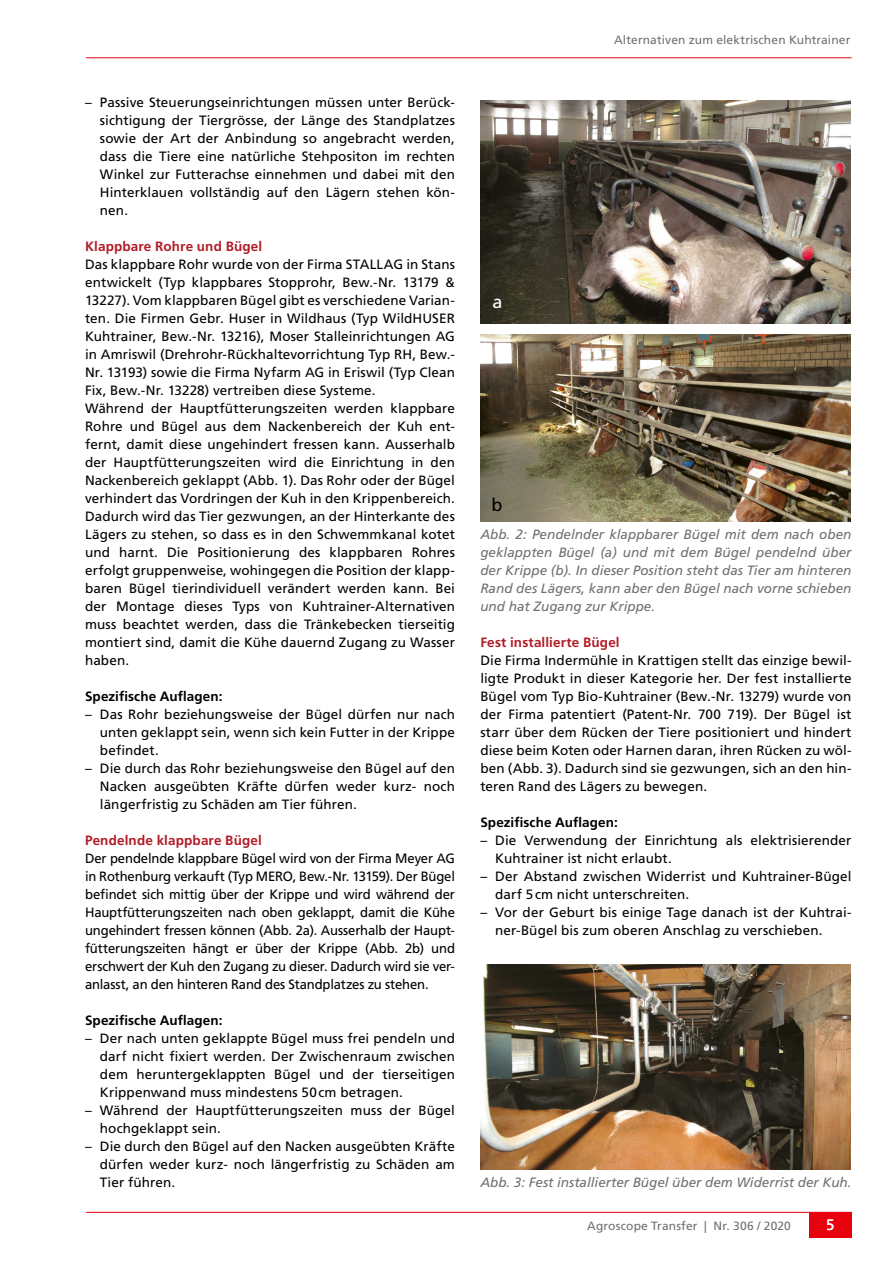
<style>
.page{position:relative;width:893px;height:1263px;background:#fff}
.page>*{position:absolute;margin:0;border:0;box-sizing:border-box;transform-origin:0 0}
.t1{font:18px "Frutiger LT Std";color:#fff}
.t2{font:18px "Frutiger LT Std";color:#000}
.t3{font:15px "Frutiger LT Std";color:#fff}
.t4{font:13.5px/18px "Frutiger LT Std";letter-spacing:.005em;color:#000;text-align:justify}
.t5{font:italic 13.5px/18px "Frutiger LT Std";color:#6f7070;text-align:justify}
.t6{font:700 13.5px "Frutiger LT Std";letter-spacing:.01em;color:#b21c27}
.t7{font:700 13.5px "Frutiger LT Std";letter-spacing:.005em;color:#000}
.t8{font:12px "Frutiger LT Std";letter-spacing:.01em;color:#6f7070}
</style>
<div class="page">
<hr style="left:86px;top:1212px;width:765px;height:1px;background:#e7000e">
<div style="left:809px;top:1212px;width:42px;height:25px;background:#e7000e"></div>
<hr style="left:86px;top:57px;width:765px;height:1px;background:#e7000e">
<img style="left:480px;top:964px;width:370px;height:205px">
<img style="left:480px;top:100px;width:370px;height:223px">
<img style="left:480px;top:334px;width:370px;height:187px">
<p class="t4" style="left:100px;top:94px;width:357px;text-indent:-15px">– Passive Steuerungseinrichtungen müssen unter Berück&shy;sichtigung der Tiergrösse, der Länge des Standplatzes sowie der Art der Anbindung so angebracht werden, dass die Tiere eine natürliche Stehpositon im rechten Winkel zur Futterachse einnehmen und dabei mit den Hinterklauen vollständig auf den Lägern stehen kön&shy;nen.</p>
<p class="t6" style="left:85px;top:239px;width:179px">Klappbare Rohre und Bügel</p>
<p class="t4" style="left:85px;top:255px;width:371px;text-align:left">Das klappbare Rohr wurde von der Firma STALLAG in Stans entwickelt (Typ klappbares Stopprohr, Bew.-Nr. 13179 &amp; 13227). Vom klappbaren Bügel gibt es verschiedene Varian&shy;ten. Die Firmen Gebr. Huser in Wildhaus (Typ WildHUSER Kuhtrainer, Bew.-Nr. 13216), Moser Stalleinrichtungen AG in Amriswil (Drehrohr-Rückhaltevorrichtung Typ RH, Bew.- Nr. 13193) sowie die Firma Nyfarm AG in Eriswil (Typ Clean Fix, Bew.-Nr. 13228) vertreiben diese Systeme.<br>Während der Hauptfütterungszeiten werden klappbare Rohre und Bügel aus dem Nackenbereich der Kuh ent&shy;fernt, damit diese ungehindert fressen kann. Ausserhalb der Hauptfütterungszeiten wird die Einrichtung in den Nackenbereich geklappt (Abb. 1). Das Rohr oder der Bügel verhindert das Vordringen der Kuh in den Krippenbereich.<br>Dadurch wird das Tier gezwungen, an der Hinterkante des Lägers zu stehen, so dass es in den Schwemmkanal kotet und harnt. Die Positionierung des klappbaren Rohres erfolgt gruppenweise, wohingegen die Position der klapp&shy;baren Bügel tierindividuell verändert werden kann. Bei der Montage dieses Typs von Kuhtrainer-Alternativen muss beachtet werden, dass die Tränkebecken tierseitig montiert sind, damit die Kühe dauernd Zugang zu Wasser haben.</p>
<p class="t7" style="left:85px;top:688px;width:139px">Spezifische Auflagen:</p>
<p class="t4" style="left:100px;top:705px;width:357px;text-indent:-15px">– Das Rohr beziehungsweise der Bügel dürfen nur nach unten geklappt sein, wenn sich kein Futter in der Krippe befindet.</p>
<p class="t4" style="left:100px;top:759px;width:357px;text-indent:-15px">– Die durch das Rohr beziehungsweise den Bügel auf den Nacken ausgeübten Kräfte dürfen weder kurz- noch längerfristig zu Schäden am Tier führen.</p>
<p class="t6" style="left:85px;top:832px;width:178px">Pendelnde klappbare Bügel</p>
<p class="t4" style="left:85px;top:850px;width:371px">Der pendelnde klappbare Bügel wird von der Firma Meyer AG in Rothenburg verkauft (Typ MERO, Bew.-Nr. 13159). Der Bügel befindet sich mittig über der Krippe und wird während der Hauptfütterungszeiten nach oben geklappt, damit die Kühe ungehindert fressen können (Abb. 2a). Ausserhalb der Haupt&shy;fütterungszeiten hängt er über der Krippe (Abb. 2b) und erschwert der Kuh den Zugang zu dieser. Dadurch wird sie ver&shy;anlasst, an den hinteren Rand des Standplatzes zu stehen.</p>
<p class="t7" style="left:85px;top:1013px;width:139px">Spezifische Auflagen:</p>
<p class="t4" style="left:100px;top:1030px;width:357px;text-indent:-15px">– Der nach unten geklappte Bügel muss frei pendeln und darf nicht fixiert werden. Der Zwischenraum zwischen dem heruntergeklappten Bügel und der tierseitigen Krippenwand muss mindestens 50cm betragen.</p>
<p class="t4" style="left:100px;top:1102px;width:357px;text-indent:-15px">– Während der Hauptfütterungszeiten muss der Bügel hochgeklappt sein.</p>
<p class="t4" style="left:100px;top:1137px;width:357px;text-indent:-15px">– Die durch den Bügel auf den Nacken ausgeübten Kräfte dürfen weder kurz- noch längerfristig zu Schäden am Tier führen.</p>
<h1 class="t1" style="left:493px;top:291px;width:12px">a</h1>
<h1 class="t2" style="left:492px;top:494px;width:12px">b</h1>
<p class="t8" style="left:614px;top:33px;width:238px">Alternativen zum elektrischen Kuhtrainer</p>
<p class="t5" style="left:480px;top:526px;width:373px">Abb. 2: Pendelnder klappbarer Bügel mit dem nach oben geklappten Bügel (a) und mit dem Bügel pendelnd über der Krippe (b). In dieser Position steht das Tier am hinteren Rand des Lägers, kann aber den Bügel nach vorne schieben und hat Zugang zur Krippe.</p>
<p class="t6" style="left:480px;top:634px;width:141px">Fest installierte Bügel</p>
<p class="t4" style="left:480px;top:651px;width:373px">Die Firma Indermühle in Krattigen stellt das einzige bewil&shy;ligte Produkt in dieser Kategorie her. Der fest installierte Bügel vom Typ Bio-Kuhtrainer (Bew.-Nr. 13279) wurde von der Firma patentiert (Patent-Nr. 700 719). Der Bügel ist starr über dem Rücken der Tiere positioniert und hindert diese beim Koten oder Harnen daran, ihren Rücken zu wöl&shy;ben (Abb. 3). Dadurch sind sie gezwungen, sich an den hin&shy;teren Rand des Lägers zu bewegen.</p>
<p class="t7" style="left:480px;top:814px;width:139px">Spezifische Auflagen:</p>
<p class="t4" style="left:495px;top:831px;width:358px;text-indent:-15px">– Die Verwendung der Einrichtung als elektrisierender<br>Kuhtrainer ist nicht erlaubt.</p>
<p class="t4" style="left:495px;top:867px;width:358px;text-indent:-15px">– Der Abstand zwischen Widerrist und Kuhtrainer-Bügel darf 5cm nicht unterschreiten.</p>
<p class="t4" style="left:495px;top:903px;width:358px;text-indent:-15px">– Vor der Geburt bis einige Tage danach ist der Kuhtrai&shy;ner-Bügel bis zum oberen Anschlag zu verschieben.</p>
<p class="t5" style="left:480px;top:1173px;width:373px">Abb. 3: Fest installierter Bügel über dem Widerrist der Kuh.</p>
<p class="t8" style="left:587px;top:1218px;width:205px">Agroscope Transfer | Nr. 306 / 2020</p>
<p class="t3" style="left:826px;top:1215px;width:10px">5</p>
</div>
